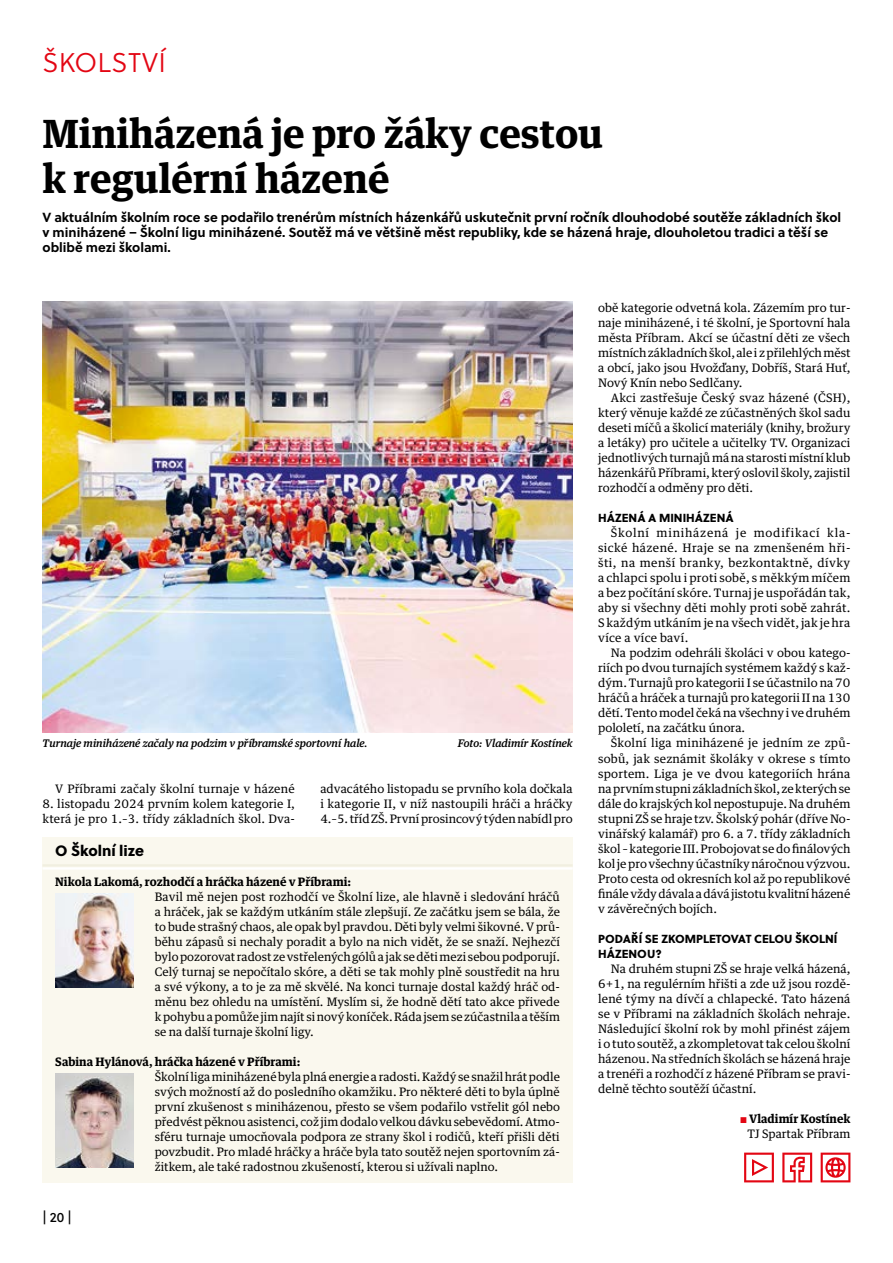
<style>
.page{position:relative;width:893px;height:1263px;background:#fff}
.page>*{position:absolute;margin:0;border:0;box-sizing:border-box;transform-origin:0 0}
.t1{font:700 39px/45px "Guardian Text Egyp";color:#000}
.t2{font:27px "Soleil Lt";color:#e30613}
.t3{font:15px "Soleil Xb";color:#000}
.t4{font:13.5px "Soleil Bk";color:#000}
.t5{font:700 13.2px/15px "Soleil";color:#000}
.t6{font:11.7px/15px "Guardian Text Egyp";color:#000;text-align:justify}
.t7{font:700 11.7px/15px "Guardian Text Egyp";color:#000;text-align:right}
.t8{font:11.7px/15px "Soleil Xb";color:#000}
.t9{font:italic 500 10.5px "Guardian Text Egyp";color:#000}
.s1{font-family:"Soleil Bk";font-weight:400;font-size:11.55px;color:#e30613}
.s2{font-weight:400}
</style>
<div class="page">
<img style="left:43px;top:301px;width:530px;height:431px">
<svg style="left:744px;top:1152px;width:30px;height:30px"></svg>
<svg style="left:782px;top:1152px;width:30px;height:30px"></svg>
<svg style="left:821px;top:1152px;width:29px;height:30px"></svg>
<div style="left:43px;top:837px;width:530px;height:345px;background:#faf8ee"></div>
<hr style="left:43px;top:864px;width:530px;height:2px;background:#f1efe0">
<hr style="left:43px;top:867px;width:530px;height:2px;background:#fff">
<img style="left:55px;top:893px;width:79px;height:94px">
<img style="left:55px;top:1073px;width:79px;height:94px">
<h2 class="t2" style="left:43px;top:44px;width:125px">ŠKOLSTVÍ</h2>
<h1 class="t1" style="left:43px;top:108px;width:562px">Miniházená je pro žáky cestou k regulérní házené</h1>
<p class="t5" style="left:43px;top:210px;width:800px">V aktuálním školním roce se podařilo trenérům místních házenkářů uskutečnit první ročník dlouhodobé soutěže základních škol v miniházené – Školní ligu miniházené. Soutěž má ve většině měst republiky, kde se házená hraje, dlouholetou tradici a těší se oblibě mezi školami.</p>
<p class="t9" style="left:43px;top:735px;width:327px">Turnaje miniházené začaly na podzim v příbramské sportovní hale.</p>
<p class="t9" style="left:458px;top:735px;width:116px">Foto: Vladimír Kostínek</p>
<p class="t6" style="left:55px;top:780px;width:241px">V Příbrami začaly školní turnaje v házené</p>
<p class="t6" style="left:43px;top:795px;width:254px">8. listopadu 2024 prvním kolem kategorie I, která je pro 1.–3. třídy základních škol. Dva-</p>
<p class="t6" style="left:320px;top:780px;width:254px">advacátého listopadu se prvního kola dočkala i kategorie II, v níž nastoupili hráči a hráčky 4.–5. tříd ZŠ. První prosincový týden nabídl pro</p>
<p class="t3" style="left:55px;top:838px;width:90px">O Školní lize</p>
<p class="t7" style="left:55px;top:873px;width:297px">Nikola Lakomá, rozhodčí a hráčka házené v Příbrami:</p>
<p class="t6" style="left:155px;top:888px;width:407px">Bavil mě nejen post rozhodčí ve Školní lize, ale hlavně i sledování hráčů a hráček, jak se každým utkáním stále zlepšují. Ze začátku jsem se bála, že to bude strašný chaos, ale opak byl pravdou. Děti byly velmi šikovné. V prů&shy;běhu zápasů si nechaly poradit a bylo na nich vidět, že se snaží. Nejhezčí bylo pozorovat radost ze vstřelených gólů a jak se děti mezi sebou podporují.<br>Celý turnaj se nepočítalo skóre, a děti se tak mohly plně soustředit na hru a své výkony, a to je za mě skvělé. Na konci turnaje dostal každý hráč od&shy;měnu bez ohledu na umístění. Myslím si, že hodně dětí tato akce přivede k pohybu a pomůže jim najít si nový koníček. Ráda jsem se zúčastnila a těším se na další turnaje školní ligy.</p>
<p class="t7" style="left:55px;top:1053px;width:247px">Sabina Hylánová, hráčka házené v Příbrami:</p>
<p class="t6" style="left:155px;top:1068px;width:407px;text-align:left">Školní liga miniházené byla plná energie a radosti. Každý se snažil hrát podle svých možností až do posledního okamžiku. Pro některé děti to byla úplně první zkušenost s miniházenou, přesto se všem podařilo vstřelit gól nebo předvést pěknou asistenci, což jim dodalo velkou dávku sebevědomí. Atmo&shy;sféru turnaje umocňovala podpora ze strany škol i rodičů, kteří přišli děti povzbudit. Pro mladé hráčky a hráče byla tato soutěž nejen sportovním zá&shy;žitkem, ale také radostnou zkušeností, kterou si užívali naplno.</p>
<p class="t4" style="left:43px;top:1207px;width:31px">| 20 |</p>
<p class="t6" style="left:598px;top:300px;width:254px">obě kategorie odvetná kola. Zázemím pro tur&shy;naje miniházené, i té školní, je Sportovní hala města Příbram. Akcí se účastní děti ze všech místních základních škol, ale i z přilehlých měst a obcí, jako jsou Hvožďany, Dobříš, Stará Huť, Nový Knín nebo Sedlčany.</p>
<p class="t6" style="left:598px;top:390px;width:254px;text-indent:13px">Akci zastřešuje Český svaz házené (ČSH), který věnuje každé ze zúčastněných škol sadu deseti míčů a školicí materiály (knihy, brožury a letáky) pro učitele a učitelky TV. Organizaci jednotlivých turnajů má na starosti místní klub házenkářů Příbrami, který oslovil školy, zajistil rozhodčí a odměny pro děti.</p>
<p class="t8" style="left:598px;top:510px;width:137px">HÁZENÁ A MINIHÁZENÁ</p>
<p class="t6" style="left:598px;top:525px;width:254px;text-indent:13px">Školní miniházená je modifikací kla&shy;sické házené. Hraje se na zmenšeném hři&shy;šti, na menší branky, bezkontaktně, dívky a chlapci spolu i proti sobě, s měkkým míčem a bez počítání skóre. Turnaj je uspořádán tak, aby si všechny děti mohly proti sobě zahrát.<br>S každým utkáním je na všech vidět, jak je hra více a více baví.</p>
<p class="t6" style="left:598px;top:645px;width:254px;text-align:left;text-indent:13px">Na podzim odehráli školáci v obou katego&shy;riích po dvou turnajích systémem každý s kaž&shy;dým. Turnajů pro kategorii I se účastnilo na 70 hráčů a hráček a turnajů pro kategorii II na 130 dětí. Tento model čeká na všechny i ve druhém pololetí, na začátku února.</p>
<p class="t6" style="left:598px;top:735px;width:254px;text-indent:13px">Školní liga miniházené je jedním ze způ&shy;sobů, jak seznámit školáky v okrese s tímto sportem. Liga je ve dvou kategoriích hrána na prvním stupni základních škol, ze kterých se dále do krajských kol nepostupuje. Na druhém stupni ZŠ se hraje tzv. Školský pohár (dříve No&shy;vinářský kalamář) pro 6. a 7. třídy základních škol – kategorie III. Probojovat se do finálových kol je pro všechny účastníky náročnou výzvou.<br>Proto cesta od okresních kol až po republikové finále vždy dávala a dává jistotu kvalitní házené v závěrečných bojích.</p>
<p class="t8" style="left:598px;top:930px;width:241px">PODAŘÍ SE ZKOMPLETOVAT CELOU ŠKOLNÍ<br>HÁZENOU?</p>
<p class="t6" style="left:598px;top:960px;width:254px;text-indent:13px">Na druhém stupni ZŠ se hraje velká házená, 6+1, na regulérním hřišti a zde už jsou rozdě&shy;lené týmy na dívčí a chlapecké. Tato házená se v Příbrami na základních školách nehraje.<br>Následující školní rok by mohl přinést zájem i o tuto soutěž, a zkompletovat tak celou školní házenou. Na středních školách se házená hraje a trenéři a rozhodčí z házené Příbram se pravi&shy;delně těchto soutěží účastní.</p>
<p class="t7" style="left:740px;top:1110px;width:112px"><span class="s1">S</span> Vladimír Kostínek<br><span class="s2">TJ Spartak Příbram</span></p>
</div>
